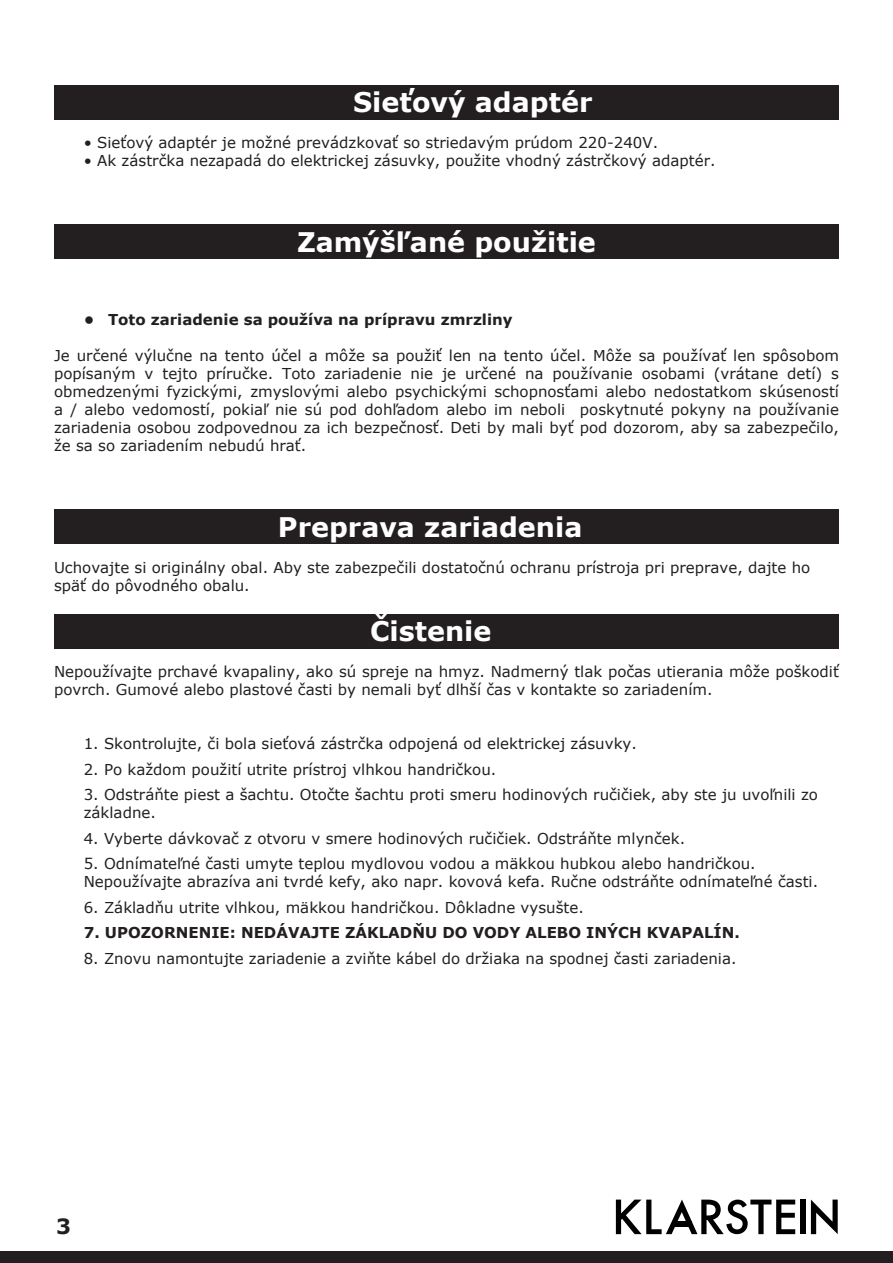
<style>
.page{position:relative;width:893px;height:1263px;background:#fff}
.page>*{position:absolute;margin:0;border:0;box-sizing:border-box;transform-origin:0 0}
.t1{font:700 27px "Verdana";color:#fff}
.t2{font:700 21px "Verdana";color:#231f20}
.t3{font:15px/18px "Verdana";color:#231f20}
.t4{font:700 15px "Verdana";color:#231f20}
.s1{font-style:inherit}
</style>
<div class="page">
<div style="left:54px;top:85px;width:785px;height:34px;background:#231f20"></div>
<div style="left:54px;top:224px;width:785px;height:34px;background:#231f20"></div>
<div style="left:54px;top:509px;width:785px;height:34px;background:#231f20"></div>
<div style="left:54px;top:614px;width:785px;height:34px;background:#231f20"></div>
<div style="left:0;top:1251px;width:893px;height:12px;background:#231f20"></div>
<div style="left:800px;top:1199px;width:6px;height:35px;background:#000"></div>
<svg style="left:616px;top:1199px;width:179px;height:35px"></svg>
<div style="left:672px;top:1221px;width:19px;height:6px;background:#000"></div>
<svg style="left:811px;top:1199px;width:27px;height:35px"></svg>
<h1 class="t1" style="left:353px;top:83px;width:241px">Sieťový adaptér</h1>
<p class="t3" style="left:84px;top:133px;width:576px">• Sieťový adaptér je možné prevádzkovať so striedavým prúdom 220-240V.</p>
<p class="t3" style="left:84px;top:151px;width:633px">• Ak zástrčka nezapadá do elektrickej zásuvky, použite vhodný zástrčkový adaptér.</p>
<h1 class="t1" style="left:297px;top:224px;width:300px">Zamýšľané použitie</h1>
<p class="t4" style="left:84px;top:309px;width:430px"><span class="s1">•</span> Toto zariadenie sa používa na prípravu zmrzliny</p>
<p class="t3" style="left:54px;top:346px;width:786px;text-align:justify">Je určené výlučne na tento účel a môže sa použiť len na tento účel. Môže sa používať len spôsobom popísaným v tejto príručke. Toto zariadenie nie je určené na používanie osobami (vrátane detí) s obmedzenými fyzickými, zmyslovými alebo psychickými schopnosťami alebo nedostatkom skúseností a / alebo vedomostí, pokiaľ nie sú pod dohľadom alebo im neboli poskytnuté pokyny na používanie zariadenia osobou zodpovednou za ich bezpečnosť. Deti by mali byť pod dozorom, aby sa zabezpečilo, že sa so zariadením nebudú hrať.</p>
<h1 class="t1" style="left:278px;top:508px;width:306px">Preprava zariadenia</h1>
<p class="t3" style="left:54px;top:558px;width:758px">Uchovajte si originálny obal. Aby ste zabezpečili dostatočnú ochranu prístroja pri preprave, dajte ho späť do pôvodného obalu.</p>
<h1 class="t1" style="left:370px;top:612px;width:123px">Čistenie</h1>
<p class="t3" style="left:54px;top:663px;width:786px">Nepoužívajte prchavé kvapaliny, ako sú spreje na hmyz. Nadmerný tlak počas utierania môže poškodiť povrch. Gumové alebo plastové časti by nemali byť dlhší čas v kontakte so zariadením.</p>
<p class="t3" style="left:84px;top:735px;width:555px">1. Skontrolujte, či bola sieťová zástrčka odpojená od elektrickej zásuvky.</p>
<p class="t3" style="left:84px;top:760px;width:414px">2. Po každom použití utrite prístroj vlhkou handričkou.</p>
<p class="t3" style="left:84px;top:786px;width:736px">3. Odstráňte piest a šachtu. Otočte šachtu proti smeru hodinových ručičiek, aby ste ju uvoľnili zo základne.</p>
<p class="t3" style="left:84px;top:829px;width:603px">4. Vyberte dávkovač z otvoru v smere hodinových ručičiek. Odstráňte mlynček.</p>
<p class="t3" style="left:84px;top:855px;width:736px">5. Odnímateľné časti umyte teplou mydlovou vodou a mäkkou hubkou alebo handričkou.<br>Nepoužívajte abrazíva ani tvrdé kefy, ako napr. kovová kefa. Ručne odstráňte odnímateľné časti.</p>
<p class="t3" style="left:84px;top:898px;width:502px">6. Základňu utrite vlhkou, mäkkou handričkou. Dôkladne vysušte.</p>
<p class="t4" style="left:84px;top:922px;width:658px">7. UPOZORNENIE: NEDÁVAJTE ZÁKLADŇU DO VODY ALEBO INÝCH KVAPALÍN.</p>
<p class="t3" style="left:84px;top:949px;width:654px">8. Znovu namontujte zariadenie a zviňte kábel do držiaka na spodnej časti zariadenia.</p>
<h2 class="t2" style="left:56px;top:1212px;width:16px">3</h2>
</div>
